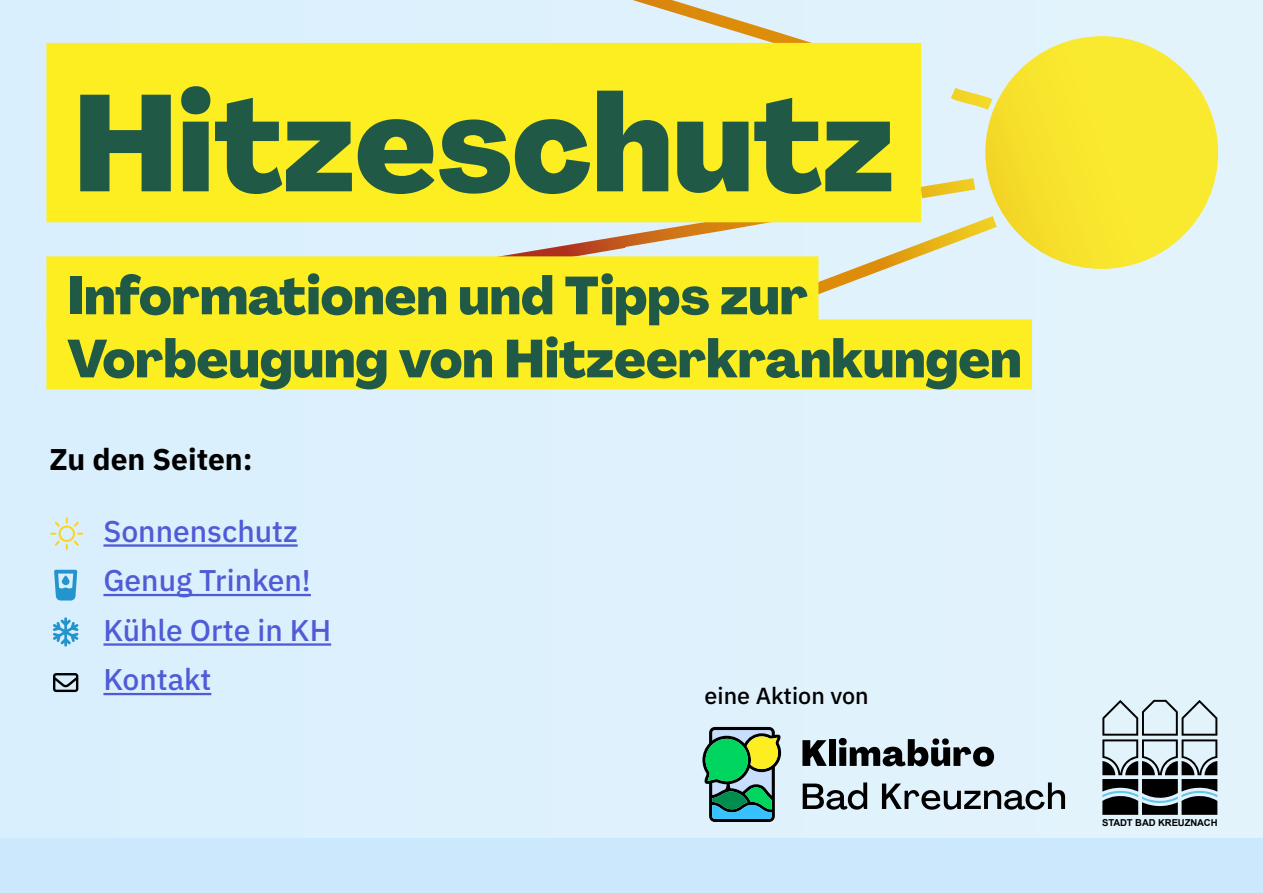
<style>
.page{position:relative;width:1263px;height:893px;background:#def1fc}
.page>*{position:absolute;margin:0;border:0;box-sizing:border-box;transform-origin:0 0}
.Absatzformat_10{font:134.7px "Agrandir Variable";color:#205946}
.Absatzformat_10-2{font:52.5px/63px "Agrandir Variable";color:#205946}
.t1{font:500 30px "IBM Plex Sans";color:#4f5cd6}
.t2{font:700 30px "IBM Plex Sans";color:#000}
.t3{font:500 23.25px "IBM Plex Sans";color:#000}
.t4{font:700 9.45px "Arial";letter-spacing:-.01em;color:#000}
</style>
<div class="page">
<div style="left:985px;top:36px;width:233px;height:233px;background:linear-gradient(to right,#f5dc2c,#faee32);border-radius:116px"></div>
<svg style="left:818px;top:216px;width:179px;height:103px"></svg>
<svg style="left:344px;top:222px;width:547px;height:72px"></svg>
<svg style="left:921px;top:178px;width:54px;height:20px"></svg>
<svg style="left:632px;top:0;width:277px;height:43px"></svg>
<svg style="left:951px;top:88px;width:41px;height:22px"></svg>
<div style="left:46px;top:256px;width:772px;height:70px;background:#fcee21"></div>
<div style="left:46px;top:319px;width:986px;height:70px;background:#fcee21"></div>
<div style="left:0;top:839px;width:1263px;height:54px;background:#cce8fc"></div>
<svg style="left:802px;top:740px;width:25px;height:26px"></svg>
<div style="left:829px;top:739px;width:7px;height:27px;background:#000"></div>
<svg style="left:839px;top:738px;width:155px;height:29px"></svg>
<svg style="left:803px;top:782px;width:64px;height:28px"></svg>
<svg style="left:882px;top:782px;width:183px;height:28px"></svg>
<svg style="left:702px;top:727px;width:79px;height:95px"></svg>
<div style="left:46px;top:43px;width:875px;height:179px;background:#fcee21"></div>
<svg style="left:1102px;top:700px;width:115px;height:115px"></svg>
<hr style="left:103px;top:544px;width:195px;height:3px;background:#4f5cd6">
<hr style="left:103px;top:594px;width:208px;height:2px;background:#4f5cd6">
<hr style="left:103px;top:643px;width:228px;height:3px;background:#4f5cd6">
<hr style="left:103px;top:693px;width:108px;height:2px;background:#4f5cd6">
<svg style="left:54px;top:570px;width:23px;height:30px"></svg>
<svg style="left:53px;top:617px;width:25px;height:30px"></svg>
<svg style="left:53px;top:673px;width:25px;height:19px"></svg>
<svg style="left:50px;top:517px;width:33px;height:33px"></svg>
<p class="Absatzformat_10" style="left:73px;top:62px;width:823px">Hitzeschutz</p>
<p class="Absatzformat_10-2" style="left:67px;top:264px;width:956px">Informationen und Tipps zur<br>Vorbeugung von Hitzeerkrankungen</p>
<p class="t2" style="left:49px;top:435px;width:205px">Zu den Seiten:</p>
<p class="t1" style="left:103px;top:508px;width:196px">Sonnenschutz</p>
<p class="t1" style="left:103px;top:557px;width:209px">Genug Trinken!</p>
<p class="t1" style="left:103px;top:607px;width:229px">Kühle Orte in KH</p>
<p class="t1" style="left:103px;top:656px;width:109px">Kontakt</p>
<p class="t3" style="left:705px;top:678px;width:166px">eine Aktion von</p>
<p class="t4" style="left:1102px;top:816px;width:117px">STADT BAD KREUZNACH</p>
</div>
